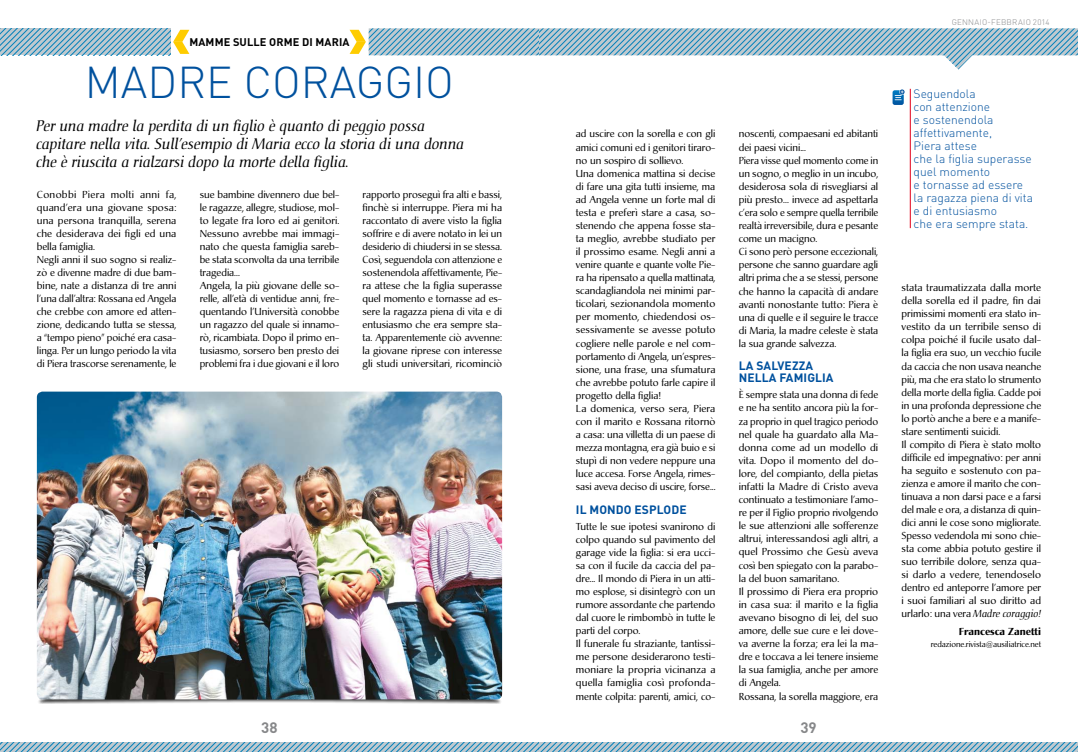
<style>
.page{position:relative;width:1078px;height:752px;background:#fff}
.page>*{position:absolute;margin:0;border:0;box-sizing:border-box;transform-origin:0 0}
.t1{font:300 44px "DIN Pro";color:#00519e}
.t2{font:italic 15px/18px "Christiana";color:#000}
.t3{font:700 15px "DIN Pro";color:#87888a}
.t4{font:300 12px/13px "DIN Pro";color:#00519e}
.t5{font:700 12px/12.1px "DIN Pro";letter-spacing:.01em;color:#00519e}
.t6{font:700 11px "DIN Pro";letter-spacing:.01em;color:#000}
.t7{font:10px/13.1px "Christiana";color:#000}
.t8{font:700 10px "Christiana";color:#000}
.t9{font:8px "Christiana";color:#000}
.t10{font:300 8px "DIN Pro";letter-spacing:.03em;color:#87888a}
.s1{font-style:italic}
</style>
<div class="page">
<div style="left:37px;top:609px;width:465px;height:95px;background:#000;opacity:.75"></div>
<svg style="left:0;top:28px;width:189px;height:27px;background:#9abbc3"></svg>
<svg style="left:0;top:742px;width:1077px;height:9px;background:#8fb6c9"></svg>
<svg style="left:349px;top:28px;width:728px;height:41px"></svg>
<img style="left:37px;top:391px;width:465px;height:308px">
<hr style="left:909px;top:89px;width:1px;height:139px;background:#e2001a">
<svg style="left:892px;top:89px;width:12px;height:16px"></svg>
<p class="t6" style="left:189px;top:35px;width:161px">MAMME SULLE ORME DI MARIA</p>
<h1 class="t1" style="left:85px;top:52px;width:187px">MADRE COR</h1>
<h1 class="t1" style="left:330px;top:52px;width:50px">AGGIO</h1>
<h2 class="t2" style="left:37px;top:117px;width:429px">Per una madre la perdita di un figlio è quanto di peggio possa capitare nella vita. Sull’esempio di Maria ecco la storia di una donna che è riuscita a rialzarsi dopo la morte della figlia.</h2>
<p class="t7" style="left:738px;top:127px;width:141px">noscenti, compaesani ed abitanti dei paesi vicini...<br>Piera visse quel momento come in un sogno, o meglio in un incubo, desiderosa sola di risvegliarsi al più presto... invece ad aspettarla c’era solo e sempre quella terribile realtà irreversibile, dura e pesante come un macigno.<br>Ci sono però persone eccezionali, persone che sanno guardare agli altri prima che a se stessi, persone che hanno la capacità di andare avanti nonostante tutto: Piera è una di quelle e il seguire le tracce di Maria, la madre celeste è stata la sua grande salvezza.</p>
<p class="t5" style="left:738px;top:359px;width:96px">LA SALVEZZA<br>N ELLA FAMIGLIA</p>
<p class="t7" style="left:738px;top:388px;width:141px">È sempre stata una donna di fede e ne ha sentito ancora più la for&shy;za proprio in quel tragico periodo nel quale ha guardato alla Ma&shy;donna come ad un modello di vita. Dopo il momento del do&shy;lore, del compianto, della pietas infatti la Madre di Cristo aveva continuato a testimoniare l’amo&shy;re per il Figlio proprio rivolgendo le sue attenzioni alle sofferenze altrui, interessandosi agli altri, a quel Prossimo che Gesù aveva così ben spiegato con la parabo&shy;la del buon samaritano.<br>Il prossimo di Piera era proprio in casa sua: il marito e la figlia avevano bisogno di lei, del suo amore, delle sue cure e lei dove&shy;va averne la forza; era lei la ma&shy;dre e toccava a lei tenere insieme la sua famiglia, anche per amore di Angela.<br>Rossana, la sorella maggiore, era</p>
<p class="t7" style="left:575px;top:127px;width:141px">ad uscire con la sorella e con gli amici comuni ed i genitori tiraro&shy;no un sospiro di sollievo.<br>Una domenica mattina si decise di fare una gita tutti insieme, ma ad Angela venne un forte mal di testa e preferì stare a casa, so&shy;stenendo che appena fosse sta&shy;ta meglio, avrebbe studiato per il prossimo esame. Negli anni a venire quante e quante volte Pie&shy;ra ha ripensato a quella mattinata, scandagliandola nei minimi par&shy;ticolari, sezionandola momento per momento, chiedendosi os&shy;sessivamente se avesse potuto cogliere nelle parole e nel com&shy;portamento di Angela, un’espres&shy;sione, una frase, una sfumatura che avrebbe potuto farle capire il progetto della figlia!<br>La domenica, verso sera, Piera con il marito e Rossana ritornò a casa: una villetta di un paese di mezza montagna, era già buio e si stupì di non vedere neppure una luce accesa. Forse Angela, rimes&shy;sasi aveva deciso di uscire, forse...</p>
<p class="t5" style="left:575px;top:502px;width:112px">IL MON DO ESPLODE</p>
<p class="t7" style="left:575px;top:519px;width:141px">Tutte le sue ipotesi svanirono di colpo quando sul pavimento del garage vide la figlia: si era ucci&shy;sa con il fucile da caccia del pa&shy;dre... Il mondo di Piera in un atti&shy;mo esplose, si disintegrò con un rumore assordante che partendo dal cuore le rimbombò in tutte le parti del corpo.<br>Il funerale fu straziante, tantissi&shy;me persone desiderarono testi&shy;moniare la propria vicinanza a quella famiglia così profonda&shy;mente colpita: parenti, amici, co-</p>
<p class="t7" style="left:37px;top:188px;width:141px">Conobbi Piera molti anni fa, quand’era una giovane sposa: una persona tranquilla, serena che desiderava dei figli ed una bella famiglia.<br>Negli anni il suo sogno si realiz&shy;zò e divenne madre di due bam&shy;bine, nate a distanza di tre anni l’una dall’altra: Rossana ed Angela che crebbe con amore ed atten&shy;zione, dedicando tutta se stessa, a “tempo pieno” poiché era casa&shy;linga. Per un lungo periodo la vita di Piera trascorse serenamente, le</p>
<p class="t7" style="left:200px;top:188px;width:141px">sue bambine divennero due bel&shy;le ragazze, allegre, studiose, mol&shy;to legate fra loro ed ai genitori.<br>Nessuno avrebbe mai immagi&shy;nato che questa famiglia sareb&shy;be stata sconvolta da una terribile tragedia...<br>Angela, la più giovane delle so&shy;relle, all’età di ventidue anni, fre&shy;quentando l’Università conobbe un ragazzo del quale si innamo&shy;rò, ricambiata. Dopo il primo en&shy;tusiasmo, sorsero ben presto dei problemi fra i due giovani e il loro</p>
<p class="t7" style="left:362px;top:188px;width:141px;text-align:justify">rapporto proseguì fra alti e bassi, finchè si interruppe. Piera mi ha raccontato di avere visto la figlia soffrire e di avere notato in lei un desiderio di chiudersi in se stessa.<br>Così, seguendola con attenzione e sostenendola affettivamente, Pie&shy;ra attese che la figlia superasse quel momento e tornasse ad es&shy;sere la ragazza piena di vita e di entusiasmo che era sempre sta&shy;ta. Apparentemente ciò avvenne: la giovane riprese con interesse gli studi universitari, ricominciò</p>
<h2 class="t3" style="left:261px;top:717px;width:18px">38</h2>
<h2 class="t3" style="left:800px;top:717px;width:18px">39</h2>
<p class="t10" style="left:951px;top:16px;width:99px">gennaio-febbraio 2014</p>
<p class="t4" style="left:913px;top:87px;width:121px">Seguendola<br>con attenzione<br>e sostenendola affettivamente,<br>Piera attese<br>che la figlia superasse quel momento<br>e tornasse ad essere la ragazza piena di vita e di entusiasmo<br>che era sempre stata.</p>
<p class="t7" style="left:901px;top:281px;width:141px">stata traumatizzata dalla morte della sorella ed il padre, fin dai primissimi momenti era stato in&shy;vestito da un terribile senso di colpa poiché il fucile usato dal&shy;la figlia era suo, un vecchio fucile da caccia che non usava neanche più, ma che era stato lo strumento della morte della figlia. Cadde poi in una profonda depressione che lo portò anche a bere e a manife&shy;stare sentimenti suicidi.<br>Il compito di Piera è stato molto difficile ed impegnativo: per anni ha seguito e sostenuto con pa&shy;zienza e amore il marito che con&shy;tinuava a non darsi pace e a farsi del male e ora, a distanza di quin&shy;dici anni le cose sono migliorate.<br>Spesso vedendola mi sono chie&shy;sta come abbia potuto gestire il suo terribile dolore, senza qua&shy;si darlo a vedere, tenendoselo dentro ed anteporre l’amore per i suoi familiari al suo diritto ad urlarlo: una vera <span class="s1">Madre coraggio!</span></p>
<p class="t8" style="left:958px;top:625px;width:84px">Francesca Zanetti</p>
<p class="t9" style="left:930px;top:639px;width:112px">redazione.rivista@ausiliatrice.net</p>
</div>
